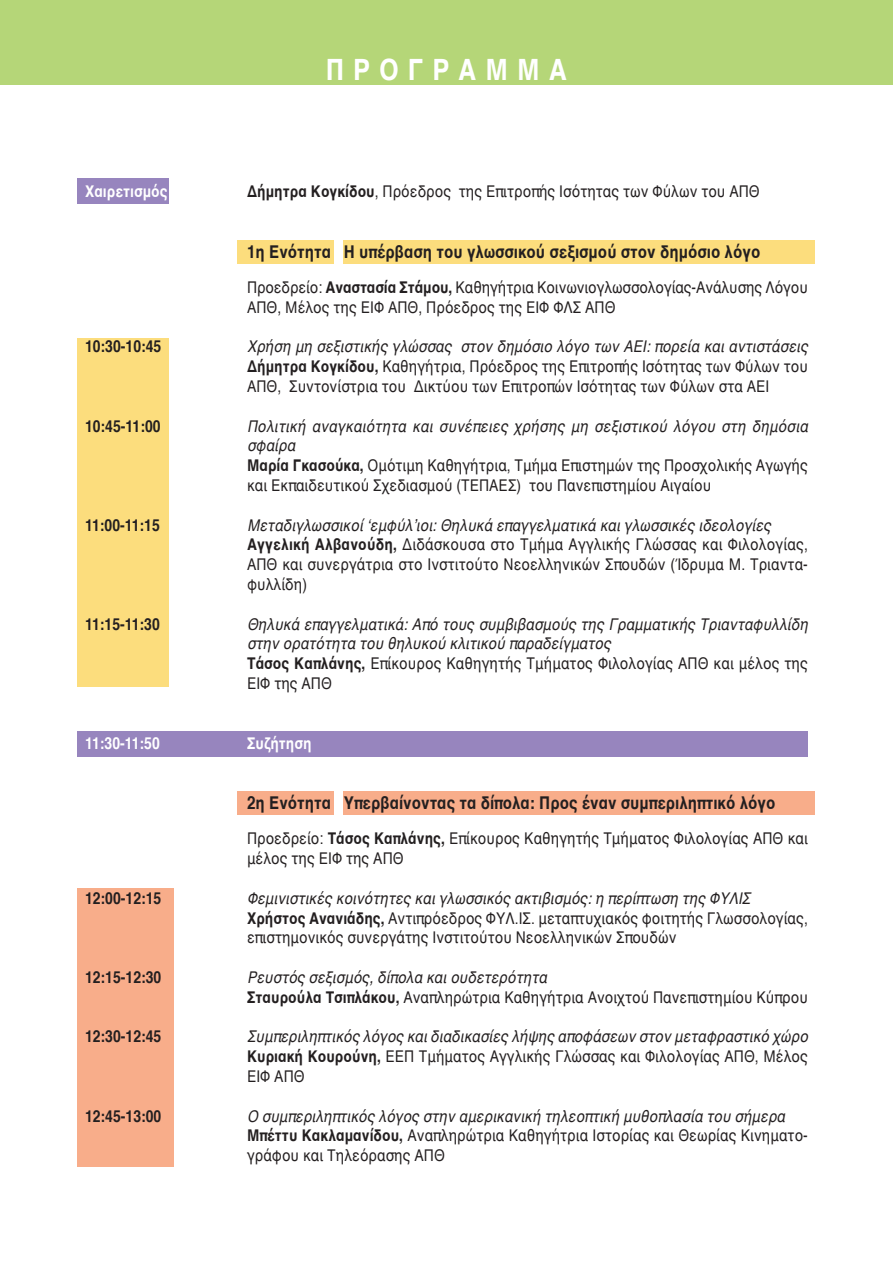
<style>
.page{position:relative;width:893px;height:1263px;background:#fff}
.page>*{position:absolute;margin:0;border:0;box-sizing:border-box;transform-origin:0 0}
.t1{font:700 30px "Helvetica";letter-spacing:.35em;color:#fff;scale:.85 1}
.t2{font:700 18px "Helvetica";color:#231f20;scale:.85 1}
.t3{font:16.5px/19.8px "Helvetica";color:#231f20;scale:.85 1}
.t4{font:italic 16.5px/19.8px "Helvetica";color:#231f20;scale:.85 1}
.t5{font:700 16.5px "Helvetica";color:#231f20;scale:.85 1}
.t6{font:700 16.5px "Helvetica";color:#fff;scale:.85 1}
.s1{font-weight:700}
.s2{font-style:italic}
.s3{font-weight:700;font-style:normal}
.s4{font-style:normal}
</style>
<div class="page">
<div style="left:237px;top:240px;width:97px;height:24px;background:#fcdd7d"></div>
<div style="left:78px;top:338px;width:91px;height:348px;background:#fcdd7d"></div>
<div style="left:78px;top:179px;width:91px;height:25px;background:#9785be"></div>
<div style="left:78px;top:731px;width:730px;height:25px;background:#9785be"></div>
<div style="left:343px;top:240px;width:472px;height:24px;background:#fcdd7d"></div>
<div style="left:237px;top:791px;width:97px;height:23px;background:#f8ad8a"></div>
<div style="left:78px;top:888px;width:96px;height:278px;background:#f8ad8a"></div>
<div style="left:343px;top:791px;width:472px;height:23px;background:#f8ad8a"></div>
<div style="left:0;top:0;width:893px;height:85px;background:#b5d678"></div>
<h1 class="t1" style="left:326px;top:57px;width:285px">ΠΡΟΓΡΑΜΜΑ</h1>
<p class="t6" style="left:85px;top:184px;width:99px">Χαιρετισμός</p>
<p class="t3" style="left:247px;top:183px;width:605px"><span class="s1">Δήμητρα Κογκίδου</span>, Πρόεδρος της Επιτροπής Ισότητας των Φύλων του ΑΠΘ</p>
<p class="t2" style="left:247px;top:244px;width:605px">1η Ενότητα Η υπέρβαση του γλωσσικού σεξισμού στον δημόσιο λόγο</p>
<p class="t3" style="left:247px;top:279px;width:661px">Προεδρείο: <span class="s1">Αναστασία Στάμου,</span> Καθηγήτρια Κοινωνιογλωσσολογίας-Ανάλυσης Λόγου<br>ΑΠΘ, Μέλος της ΕΙΦ ΑΠΘ, Πρόεδρος της ΕΙΦ ΦΛΣ ΑΠΘ</p>
<p class="t5" style="left:85px;top:340px;width:91px">10:30-10:45</p>
<p class="t3" style="left:247px;top:338px;width:661px;text-align:justify"><span class="s2">Χρήση μη σεξιστικής γλώσσας στον δημόσιο λόγο των ΑΕΙ: πορεία και αντιστάσεις </span><span class="s1">Δήμητρα Κογκίδου,</span> Καθηγήτρια, Πρόεδρος της Επιτροπής Ισότητας των Φύλων του ΑΠΘ, Συντονίστρια του Δικτύου των Επιτροπών Ισότητας των Φύλων στα ΑΕΙ</p>
<p class="t5" style="left:85px;top:419px;width:90px">10:45-11:00</p>
<p class="t3" style="left:247px;top:417px;width:661px"><span class="s2">Πολιτική αναγκαιότητα και συνέπειες χρήσης μη σεξιστικού λόγου στη δημόσια σφαίρα<br></span><span class="s1">Μαρία Γκασούκα,</span> Ομότιμη Καθηγήτρια, Τμήμα Επιστημών της Προσχολικής Αγωγής και Εκπαιδευτικού Σχεδιασμού (ΤΕΠΑΕΣ) του Πανεπιστημίου Αιγαίου</p>
<p class="t5" style="left:85px;top:518px;width:90px">11:00-11:15</p>
<p class="t3" style="left:247px;top:516px;width:661px"><span class="s2">Μεταδιγλωσσικοί ‘εμφύλ’ιοι: Θηλυκά επαγγελματικά και γλωσσικές ιδεολογίες </span><span class="s1">Αγγελική Αλβανούδη,</span> Διδάσκουσα στο Τμήμα Αγγλικής Γλώσσας και Φιλολογίας, ΑΠΘ και συνεργάτρια στο Ινστιτούτο Νεοελληνικών Σπουδών (Ίδρυμα Μ. Τριαντα&shy;φυλλίδη)</p>
<p class="t5" style="left:85px;top:617px;width:90px">11:15-11:30</p>
<p class="t4" style="left:247px;top:615px;width:661px">Θηλυκά επαγγελματικά: Από τους συμβιβασμούς της Γραμματικής Τριανταφυλλίδη στην ορατότητα του θηλυκού κλιτικού παραδείγματος<br><span class="s3">Τάσος Καπλάνης,</span> <span class="s4">Επίκουρος Καθηγητής Τμήματος Φιλολογίας ΑΠΘ και μέλος της ΕΙΦ της ΑΠΘ</span></p>
<p class="t6" style="left:85px;top:736px;width:90px">11:30-11:50</p>
<p class="t6" style="left:247px;top:736px;width:78px">Συζήτηση</p>
<p class="t2" style="left:247px;top:795px;width:623px">2η Ενότητα Υπερβαίνοντας τα δίπολα: Προς έναν συμπεριληπτικό λόγο</p>
<p class="t3" style="left:247px;top:830px;width:661px">Προεδρείο: <span class="s1">Τάσος Καπλάνης,</span> Επίκουρος Καθηγητής Τμήματος Φιλολογίας ΑΠΘ και μέλος της ΕΙΦ της ΑΠΘ</p>
<p class="t5" style="left:85px;top:891px;width:91px">12:00-12:15</p>
<p class="t3" style="left:247px;top:889px;width:661px"><span class="s2">Φεμινιστικές κοινότητες και γλωσσικός ακτιβισμός: η περίπτωση της ΦΥΛΙΣ<br></span><span class="s1">Χρήστος Ανανιάδης,</span> Αντιπρόεδρος ΦΥΛ.ΙΣ. μεταπτυχιακός φοιτητής Γλωσσολογίας, επιστημονικός συνεργάτης Ινστιτούτου Νεοελληνικών Σπουδών</p>
<p class="t5" style="left:85px;top:970px;width:91px">12:15-12:30</p>
<p class="t3" style="left:247px;top:969px;width:661px"><span class="s2">Ρευστός σεξισμός, δίπολα και ουδετερότητα<br></span><span class="s1">Σταυρούλα Τσιπλάκου,</span> Αναπληρώτρια Καθηγήτρια Ανοιχτού Πανεπιστημίου Κύπρου</p>
<p class="t5" style="left:85px;top:1030px;width:91px">12:30-12:45</p>
<p class="t4" style="left:247px;top:1028px;width:661px;text-align:justify">Συμπεριληπτικός λόγος και διαδικασίες λήψης αποφάσεων στον μεταφραστικό χώρο <span class="s3">Κυριακή Κουρούνη,</span> <span class="s4">ΕΕΠ Τμήματος Αγγλικής Γλώσσας και Φιλολογίας ΑΠΘ, Μέλος ΕΙΦ ΑΠΘ</span></p>
<p class="t5" style="left:85px;top:1109px;width:91px">12:45-13:00</p>
<p class="t3" style="left:247px;top:1107px;width:661px"><span class="s2">Ο συμπεριληπτικός λόγος στην αμερικανική τηλεοπτική μυθοπλασία του σήμερα<br></span><span class="s1">Μπέττυ Κακλαμανίδου,</span> Αναπληρώτρια Καθηγήτρια Ιστορίας και Θεωρίας Κινηματο&shy;γράφου και Τηλεόρασης ΑΠΘ</p>
</div>
